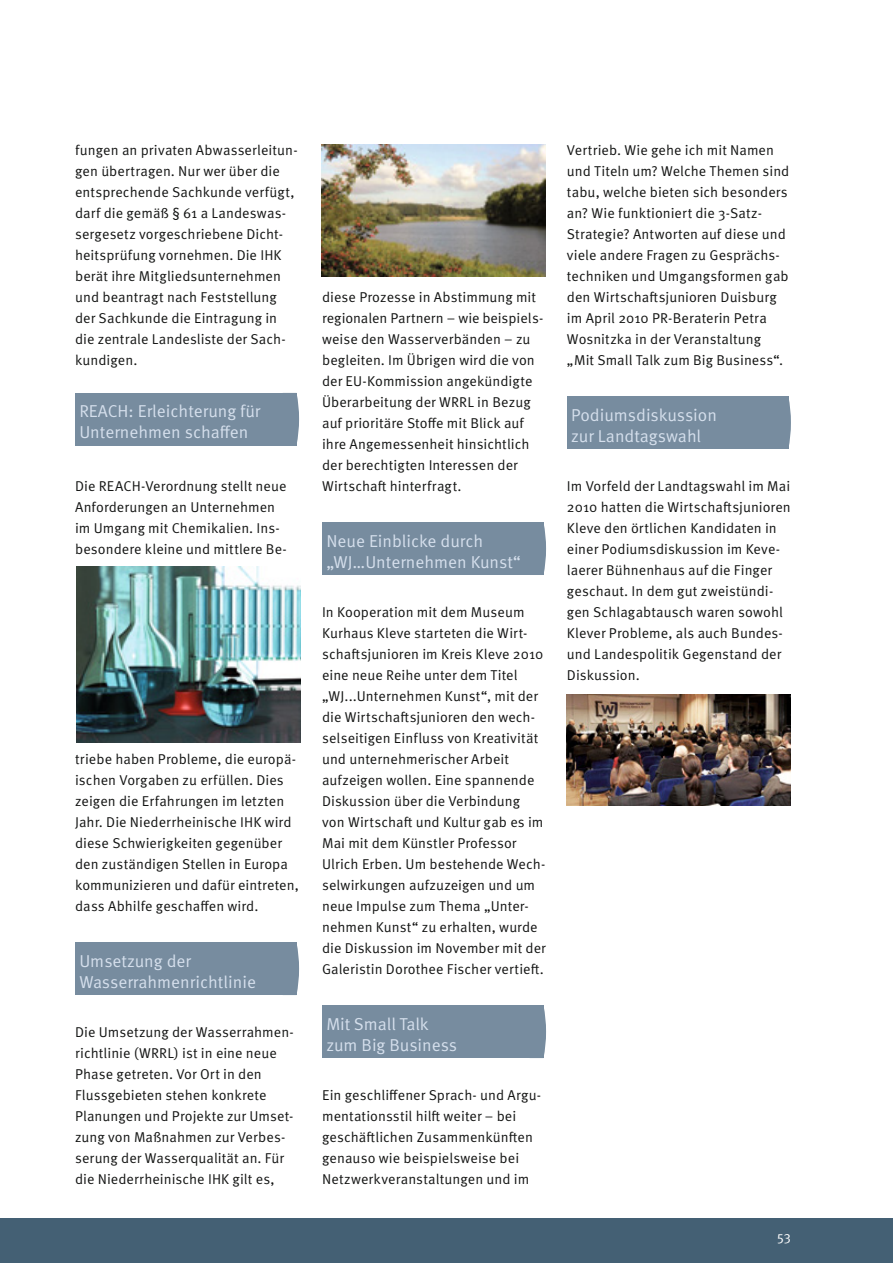
<style>
.page{position:relative;width:893px;height:1263px;background:#fff}
.page>*{position:absolute;margin:0;border:0;box-sizing:border-box;transform-origin:0 0}
.t1{font:17.25px/21px "Meta OT Norm";color:#d5dfec}
.t2{font:14.25px/21px "Meta OT Norm";letter-spacing:.005em;color:#131413}
.t3{font:13.5px "Meta OT Norm";color:#fff}
</style>
<div class="page">
<div style="left:0;top:1218px;width:893px;height:45px;background:#446074"></div>
<svg style="left:296px;top:393px;width:3px;height:52px"></svg>
<div style="left:75px;top:393px;width:221px;height:52px;background:#778c9f"></div>
<svg style="left:296px;top:943px;width:3px;height:52px"></svg>
<div style="left:75px;top:943px;width:221px;height:52px;background:#778c9f"></div>
<svg style="left:543px;top:523px;width:3px;height:52px"></svg>
<div style="left:322px;top:523px;width:221px;height:52px;background:#778c9f"></div>
<svg style="left:543px;top:1006px;width:3px;height:52px"></svg>
<div style="left:322px;top:1006px;width:221px;height:52px;background:#778c9f"></div>
<img style="left:567px;top:694px;width:224px;height:112px">
<svg style="left:788px;top:397px;width:3px;height:52px"></svg>
<div style="left:567px;top:397px;width:221px;height:52px;background:#778c9f"></div>
<img style="left:322px;top:145px;width:224px;height:131px">
<img style="left:77px;top:567px;width:223px;height:176px">
<p class="t2" style="left:75px;top:141px;width:224px">fungen an privaten Abwasserleitun&shy;gen übertragen. Nur wer über die entsprechende Sachkunde verfügt, darf die gemäß § 61 a Landeswas&shy;sergesetz vorgeschriebene Dicht&shy;heitsprüfung vornehmen. Die IHK berät ihre Mitgliedsunternehmen und beantragt nach Feststellung der Sachkunde die Eintragung in die zentrale Landesliste der Sach&shy;kundigen.</p>
<p class="t1" style="left:79px;top:402px;width:183px">REACH: Erleichterung für<br>Unternehmen schaffen</p>
<p class="t2" style="left:75px;top:477px;width:213px">Die REACH-Verordnung stellt neue<br>Anforderungen an Unternehmen im Umgang mit Chemikalien. Ins&shy;besondere kleine und mittlere Be-</p>
<p class="t2" style="left:75px;top:750px;width:225px">triebe haben Probleme, die europä&shy;ischen Vorgaben zu erfüllen. Dies zeigen die Erfahrungen im letzten Jahr. Die Niederrheinische IHK wird diese Schwierigkeiten gegenüber den zuständigen Stellen in Europa kommunizieren und dafür eintreten, dass Abhilfe geschaffen wird.</p>
<p class="t1" style="left:79px;top:951px;width:178px">Umsetzung der<br>Wasserrahmenrichtlinie</p>
<p class="t2" style="left:75px;top:1023px;width:220px">Die Umsetzung der Wasserrahmen&shy;richtlinie (WRRL) ist in eine neue<br>Phase getreten. Vor Ort in den<br>Flussgebieten stehen konkrete<br>Planungen und Projekte zur Umset&shy;zung von Maßnahmen zur Verbes&shy;serung der Wasserqualität an. Für die Niederrheinische IHK gilt es,</p>
<p class="t2" style="left:322px;top:288px;width:223px">diese Prozesse in Abstimmung mit regionalen Partnern – wie beispiels&shy;weise den Wasserverbänden – zu begleiten. Im Übrigen wird die von der EU-Kommission angekündigte Überarbeitung der WRRL in Bezug auf prioritäre Stoffe mit Blick auf ihre Angemessenheit hinsichtlich der berechtigten Interessen der Wirtschaft hinterfragt.</p>
<p class="t1" style="left:326px;top:531px;width:196px">Neue Einblicke durch „WJ…Unternehmen Kunst“</p>
<p class="t2" style="left:322px;top:603px;width:225px">In Kooperation mit dem Museum Kurhaus Kleve starteten die Wirt&shy;schaftsjunioren im Kreis Kleve 2010 eine neue Reihe unter dem Titel „WJ...Unternehmen Kunst“, mit der die Wirtschaftsjunioren den wech&shy;selseitigen Einfluss von Kreativität und unternehmerischer Arbeit aufzeigen wollen. Eine spannende Diskussion über die Verbindung von Wirtschaft und Kultur gab es im Mai mit dem Künstler Professor Ulrich Erben. Um bestehende Wech&shy;selwirkungen aufzuzeigen und um neue Impulse zum Thema „Unter&shy;nehmen Kunst“ zu erhalten, wurde die Diskussion im November mit der Galeristin Dorothee Fischer vertieft.</p>
<p class="t1" style="left:326px;top:1014px;width:132px">Mit Small Talk zum Big Business</p>
<p class="t2" style="left:322px;top:1086px;width:221px">Ein geschliffener Sprach- und Argu&shy;mentationsstil hilft weiter – bei geschäftlichen Zusammenkünften genauso wie beispielsweise bei Netzwerkveranstaltungen und im</p>
<p class="t2" style="left:567px;top:141px;width:224px">Vertrieb. Wie gehe ich mit Namen und Titeln um? Welche Themen sind tabu, welche bieten sich besonders an? Wie funktioniert die 3-Satz-Strategie? Antworten auf diese und viele andere Fragen zu Gesprächs&shy;techniken und Umgangsformen gab den Wirtschaftsjunioren Duisburg im April 2010 PR-Beraterin Petra Wosnitzka in der Veranstaltung „Mit Small Talk zum Big Business“.</p>
<p class="t1" style="left:571px;top:405px;width:147px">Podiumsdiskussion zur Landtagswahl</p>
<p class="t2" style="left:567px;top:477px;width:225px">Im Vorfeld der Landtagswahl im Mai<br>2010 hatten die Wirtschaftsjunioren<br>Kleve den örtlichen Kandidaten in einer Podiumsdiskussion im Keve&shy;laerer Bühnenhaus auf die Finger geschaut. In dem gut zweistündi&shy;gen Schlagabtausch waren sowohl<br>Klever Probleme, als auch Bundes&shy;und Landespolitik Gegenstand der<br>Diskussion.</p>
<p class="t3" style="left:777px;top:1231px;width:15px">53</p>
</div>
